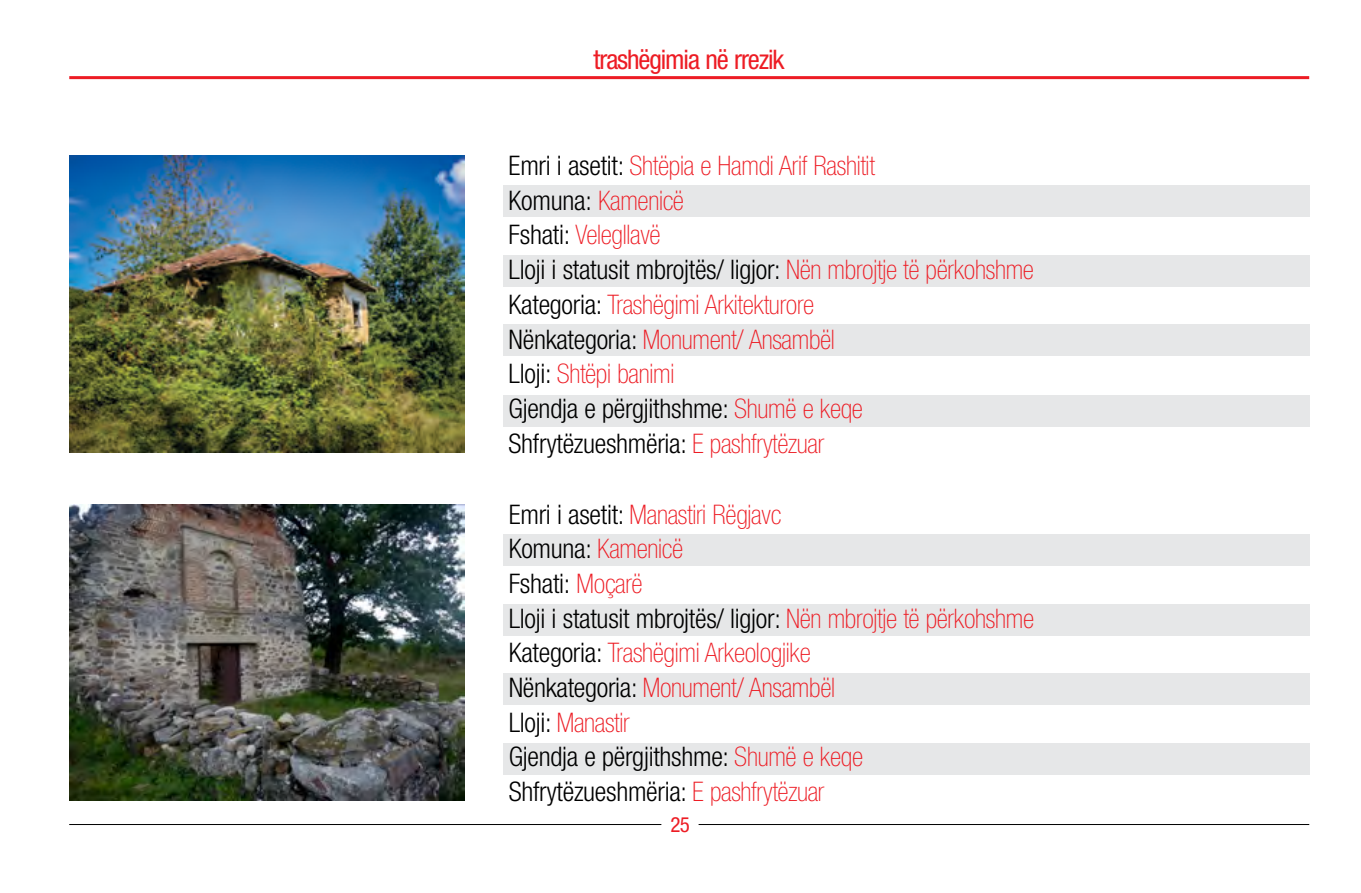
<style>
.page{position:relative;width:1361px;height:893px;background:#fff}
.page>*{position:absolute;margin:0;border:0;box-sizing:border-box;transform-origin:0 0}
.t1{font:100 condensed 27px/34.8px "Helvetica Neue LT Std";letter-spacing:-.01em;color:#ed1c24}
.t2{font:300 condensed 27px/34.8px "Helvetica Neue LT Std";letter-spacing:-.01em;color:#000}
.t3{font:condensed 27px "Helvetica Neue LT Std";letter-spacing:-.04em;color:#ed1c24}
.t4{font:condensed 21px "Helvetica Neue LT Std";color:#ed1c24}
.s1{font-weight:300;color:#000}
.s2{font-weight:100;color:#ed1c24}
</style>
<div class="page">
<hr style="left:69px;top:76px;width:1240px;height:3px;background:#ed1c24">
<div style="left:503px;top:395px;width:806px;height:31px;background:#e6e7e8"></div>
<div style="left:503px;top:325px;width:806px;height:31px;background:#e6e7e8"></div>
<div style="left:503px;top:185px;width:806px;height:32px;background:#e6e7e8"></div>
<div style="left:503px;top:256px;width:806px;height:31px;background:#e6e7e8"></div>
<img style="left:69px;top:155px;width:395px;height:298px">
<div style="left:503px;top:743px;width:806px;height:32px;background:#e6e7e8"></div>
<div style="left:503px;top:673px;width:806px;height:32px;background:#e6e7e8"></div>
<div style="left:503px;top:534px;width:806px;height:31px;background:#e6e7e8"></div>
<div style="left:503px;top:604px;width:806px;height:32px;background:#e6e7e8"></div>
<img style="left:69px;top:504px;width:395px;height:297px">
<hr style="left:69px;top:824px;width:592px;height:1px;background:#000">
<hr style="left:698px;top:824px;width:611px;height:1px;background:#000">
<p class="t3" style="left:593px;top:49px;width:192px">trashëgimia në rrezik</p>
<p class="t1" style="left:508px;top:152px;width:527px"><span class="s1">Emri i asetit:</span> Shtëpia e Hamdi Arif Rashitit<br><span class="s1">Komuna:</span> Kamenicë<br><span class="s1">Fshati:</span> Velegllavë<br><span class="s1">Lloji i statusit mbrojtës/ ligjor:</span> Nën mbrojtje të përkohshme <span class="s1">Kategoria:</span> Trashëgimi Arkitekturore<br><span class="s1">Nënkategoria:</span> Monument/ Ansambël<br><span class="s1">Lloji:</span> Shtëpi banimi<br><span class="s1">Gjendja e përgjithshme:</span> Shumë e keqe <span class="s1">Shfrytëzueshmëria:</span> E pashfrytëzuar</p>
<p class="t2" style="left:509px;top:500px;width:527px">Emri i asetit: <span class="s2">Manastiri Rëgjavc<br></span>Komuna: <span class="s2">Kamenicë<br></span>Fshati: <span class="s2">Moçarë<br></span>Lloji i statusit mbrojtës/ ligjor: <span class="s2">Nën mbrojtje të përkohshme<br></span>Kategoria: <span class="s2">Trashëgimi Arkeologjike<br></span>Nënkategoria: <span class="s2">Monument/ Ansambël<br></span>Lloji: <span class="s2">Manastir<br></span>Gjendja e përgjithshme: <span class="s2">Shumë e keqe<br></span>Shfrytëzueshmëria: <span class="s2">E pashfrytëzuar</span></p>
<p class="t4" style="left:670px;top:817px;width:21px">25</p>
</div>
